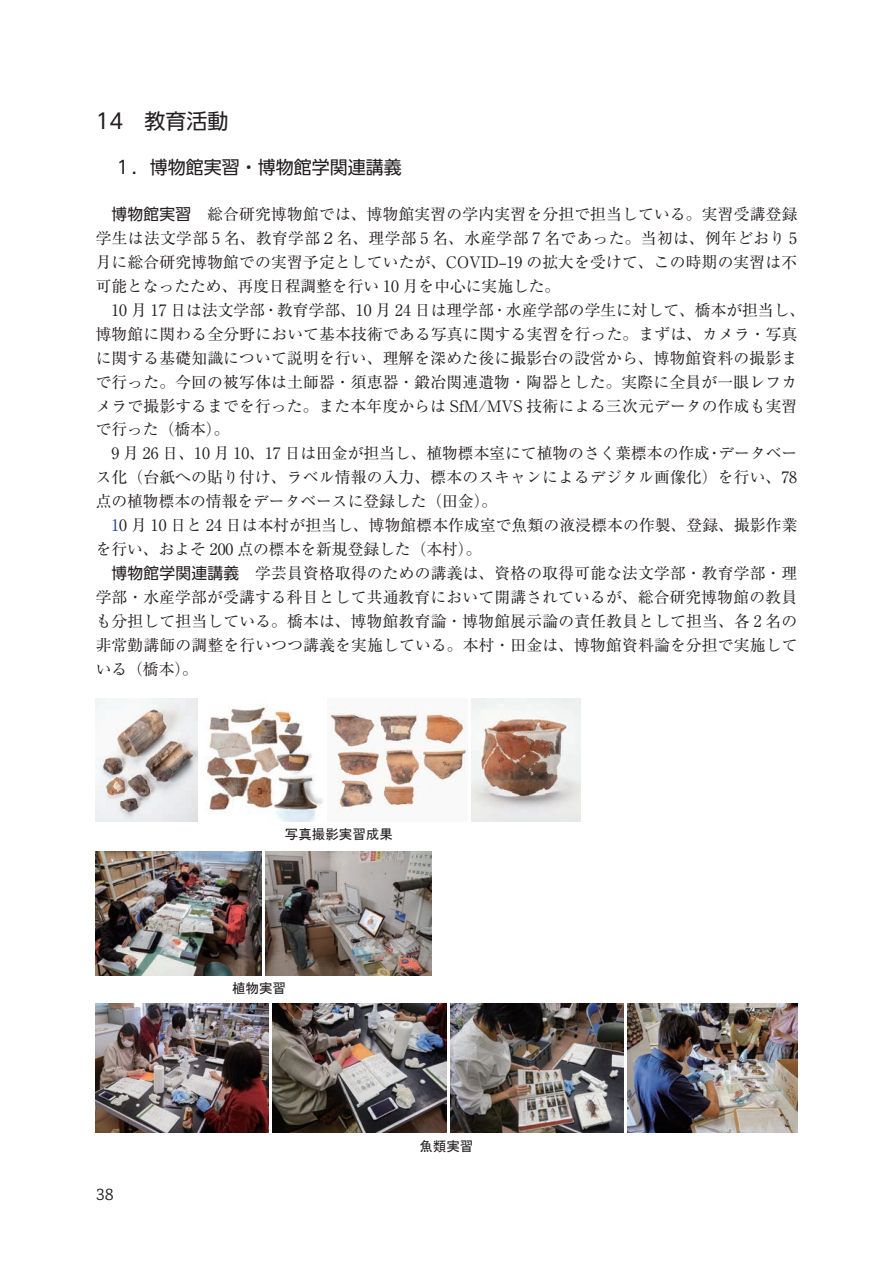
<style>
.page{position:relative;width:893px;height:1263px;background:#fff}
.page>*{position:absolute;margin:0;border:0;box-sizing:border-box;transform-origin:0 0}
.t1{font:21px "UD Shin Go Pro";color:#231f20}
.t2{font:18px "UD Shin Go Pro";color:#231f20}
.t3{font:15.75px/23.9px "Ryumin Pro";letter-spacing:.01em;color:#231f20;text-align:justify}
.t4{font:15px "P Bunkyu Go Pr 6 R";color:#231f20}
.t5{font:13.5px "MS Gothic";color:#231f20}
.s1{font-family:"UD Shin Go Pr 6"}
.s2{color:#253f8e}
</style>
<div class="page">
<img style="left:96px;top:698px;width:102px;height:123px">
<img style="left:205px;top:704px;width:118px;height:117px">
<img style="left:328px;top:707px;width:140px;height:105px">
<img style="left:471px;top:698px;width:109px;height:123px">
<img style="left:96px;top:852px;width:165px;height:124px">
<img style="left:266px;top:852px;width:165px;height:124px">
<img style="left:96px;top:1003px;width:173px;height:130px">
<img style="left:273px;top:1003px;width:173px;height:130px">
<img style="left:450px;top:1003px;width:173px;height:130px">
<img style="left:628px;top:1003px;width:169px;height:130px">
<h1 class="t1" style="left:96px;top:104px;width:134px">14　教育活動</h1>
<p class="t2" style="left:96px;top:153px;width:308px">　１．博物館実習・博物館学関連講義</p>
<p class="t3" style="left:96px;top:201px;width:703px;text-indent:16px"><span class="s1">博物館実習</span>　総合研究博物館では、博物館実習の学内実習を分担で担当している。実習受講登録学生は法文学部 5 名、教育学部２名、理学部 5 名、水産学部 7 名であった。当初は、例年どおり 5月に総合研究博物館での実習予定としていたが、COVID–19 の拡大を受けて、この時期の実習は不可能となったため、再度日程調整を行い 10 月を中心に実施した。</p>
<p class="t3" style="left:96px;top:297px;width:711px;text-align:left;text-indent:16px">10 月 17 日は法文学部・教育学部、10 月 24 日は理学部・水産学部の学生に対して、橋本が担当し、博物館に関わる全分野において基本技術である写真に関する実習を行った。まずは、カメラ・写真に関する基礎知識について説明を行い、理解を深めた後に撮影台の設営から、博物館資料の撮影まで行った。今回の被写体は土師器・須恵器・鍛冶関連遺物・陶器とした。実際に全員が一眼レフカメラで撮影するまでを行った。また本年度からは SfM/MVS 技術による三次元データの作成も実習で行った（橋本）。<br>　9 月 26 日、10 月 10、17 日は田金が担当し、植物標本室にて植物のさく葉標本の作成・データベース化（台紙への貼り付け、ラベル情報の入力、標本のスキャンによるデジタル画像化）を行い、78点の植物標本の情報をデータベースに登録した（田金）。<br><span class="s2">　1</span>0 月 10 日と 24 日は本村が担当し、博物館標本作成室で魚類の液浸標本の作製、登録、撮影作業を行い、およそ 200 点の標本を新規登録した（本村）。</p>
<p class="t3" style="left:96px;top:560px;width:703px;text-indent:16px"><span class="s1">博物館学関連講義</span>　学芸員資格取得のための講義は、資格の取得可能な法文学部・教育学部・理学部・水産学部が受講する科目として共通教育において開講されているが、総合研究博物館の教員も分担して担当している。橋本は、博物館教育論・博物館展示論の責任教員として担当、各 2 名の非常勤講師の調整を行いつつ講義を実施している。本村・田金は、博物館資料論を分担で実施している（橋本）。</p>
<p class="t5" style="left:285px;top:827px;width:109px">写真撮影実習成果</p>
<p class="t4" style="left:96px;top:1186px;width:19px">38</p>
<p class="t5" style="left:232px;top:981px;width:55px">植物実習</p>
<p class="t5" style="left:419px;top:1139px;width:55px">魚類実習</p>
</div>
